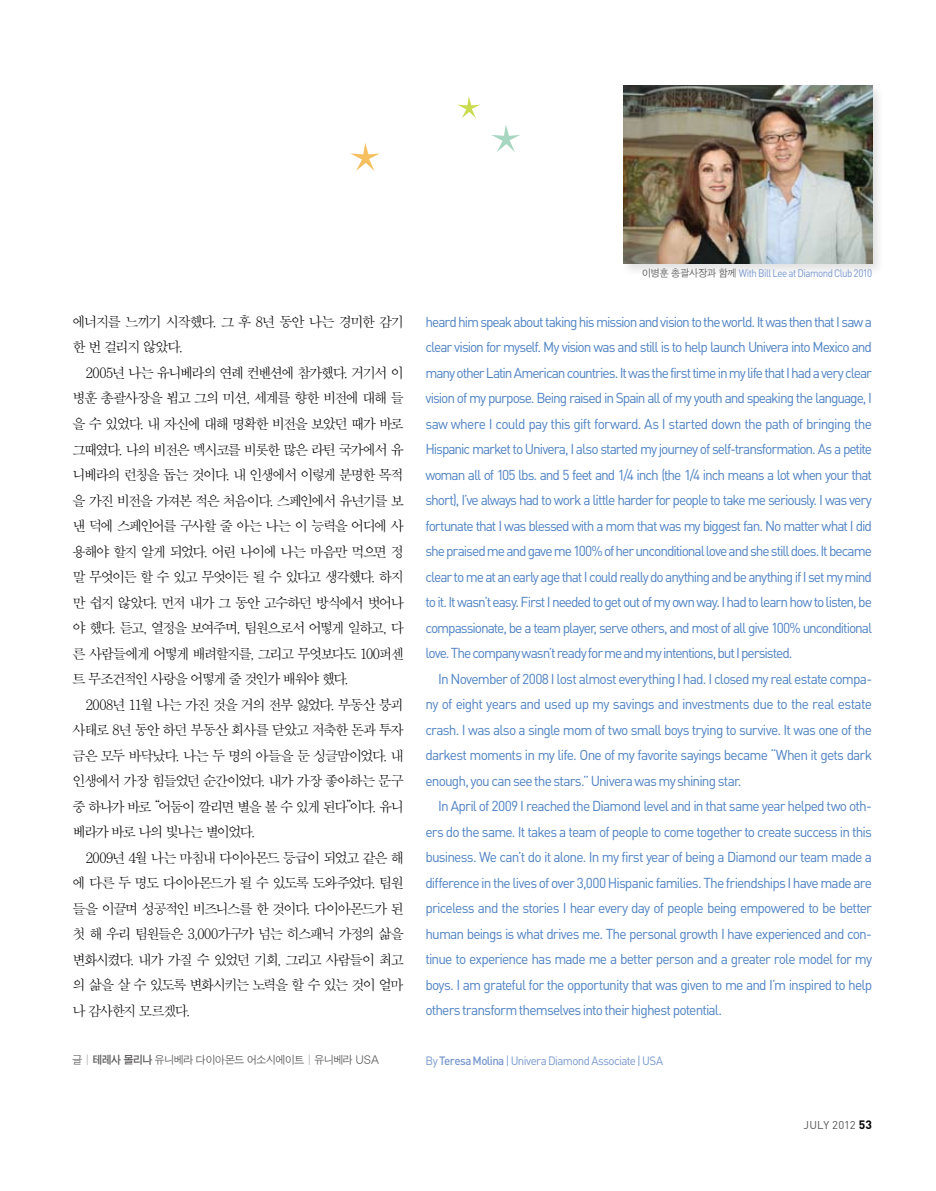
<style>
.page{position:relative;width:936px;height:1191px;background:#fff}
.page>*{position:absolute;margin:0;border:0;box-sizing:border-box;transform-origin:0 0}
.t1{font:14.25px "DIN";letter-spacing:-.065em;color:#4f82c3;scale:.96 1}
.t2{font:14.1px "SMSS Myung Jo Std";letter-spacing:-.15em;color:#000}
.t3{font:14.1px "SMSS Myung Jo Std";letter-spacing:-.17em;color:#000}
.t4{font:14.1px "SMSS Myung Jo Std";letter-spacing:-.125em;color:#000}
.t5{font:14.1px "SMSS Myung Jo Std";letter-spacing:-.13em;color:#000}
.t6{font:12px "DIN";letter-spacing:-.05em;color:#7898cf;scale:.96 1}
.t7{font:11.25px "DIN";letter-spacing:.01em;color:#595757}
.t8{font:10.95px "SMJ Gothic Std";letter-spacing:-.08em;color:#595757;scale:.95 1}
.t9{font:10.8px "DIN";letter-spacing:-.05em;color:#7898cf;scale:.9 1}
.s1{font-family:"SMT Gothic Std"}
.s2{font-family:"SMJ Gothic Std";font-size:10.2px;color:#595757}
.s3{font-weight:500}
.s4{font-weight:700;font-size:12px;color:#000}
</style>
<div class="page">
<svg style="left:492px;top:124px;width:28px;height:28px"></svg>
<svg style="left:457px;top:96px;width:23px;height:22px"></svg>
<svg style="left:350px;top:143px;width:30px;height:28px"></svg>
<div style="left:620px;top:82px;width:265px;height:195px;background:#000;opacity:.12"></div>
<img style="left:623px;top:85px;width:249px;height:179px">
<p class="t2" style="left:72px;top:315px;width:333px">에너지를 느끼기 시작했다. 그 후 8년 동안 나는 경미한 감기</p>
<p class="t2" style="left:72px;top:340px;width:113px">한 번 걸리지 않았다.</p>
<p class="t2" style="left:85px;top:366px;width:320px">2005년 나는 유니베라의 연례 컨벤션에 참가했다. 거기서 이</p>
<p class="t2" style="left:72px;top:391px;width:333px">병훈 총괄사장을 뵙고 그의 미션, 세계를 향한 비전에 대해 들</p>
<p class="t2" style="left:72px;top:417px;width:333px">을 수 있었다. 내 자신에 대해 명확한 비전을 보았던 때가 바로</p>
<p class="t2" style="left:72px;top:442px;width:333px">그때였다. 나의 비전은 멕시코를 비롯한 많은 라틴 국가에서 유</p>
<p class="t2" style="left:72px;top:468px;width:333px">니베라의 런칭을 돕는 것이다. 내 인생에서 이렇게 분명한 목적</p>
<p class="t2" style="left:72px;top:493px;width:333px">을 가진 비전을 가져본 적은 처음이다. 스페인에서 유년기를 보</p>
<p class="t2" style="left:72px;top:519px;width:333px">낸 덕에 스페인어를 구사할 줄 아는 나는 이 능력을 어디에 사</p>
<p class="t2" style="left:72px;top:544px;width:333px">용해야 할지 알게 되었다. 어린 나이에 나는 마음만 먹으면 정</p>
<p class="t2" style="left:72px;top:570px;width:333px">말 무엇이든 할 수 있고 무엇이든 될 수 있다고 생각했다. 하지</p>
<p class="t2" style="left:72px;top:595px;width:333px">만 쉽지 않았다. 먼저 내가 그 동안 고수하던 방식에서 벗어나</p>
<p class="t2" style="left:72px;top:621px;width:333px">야 했다. 듣고, 열정을 보여주며, 팀원으로서 어떻게 일하고, 다</p>
<p class="t3" style="left:72px;top:646px;width:333px">른 사람들에게 어떻게 배려할지를, 그리고 무엇보다도 100퍼센</p>
<p class="t2" style="left:72px;top:672px;width:279px">트 무조건적인 사랑을 어떻게 줄 것인가 배워야 했다.</p>
<p class="t2" style="left:85px;top:697px;width:320px">2008년 11월 나는 가진 것을 거의 전부 잃었다. 부동산 붕괴</p>
<p class="t5" style="left:72px;top:723px;width:333px">사태로 8년 동안 하던 부동산 회사를 닫았고 저축한 돈과 투자</p>
<p class="t2" style="left:72px;top:748px;width:333px">금은 모두 바닥났다. 나는 두 명의 아들을 둔 싱글맘이었다. 내</p>
<p class="t2" style="left:72px;top:774px;width:333px">인생에서 가장 힘들었던 순간이었다. 내가 가장 좋아하는 문구</p>
<p class="t2" style="left:72px;top:799px;width:333px">중 하나가 바로 “어둠이 깔리면 별을 볼 수 있게 된다”이다. 유니</p>
<p class="t2" style="left:72px;top:825px;width:185px">베라가 바로 나의 빛나는 별이었다.</p>
<p class="t4" style="left:85px;top:850px;width:320px">2009년 4월 나는 마침내 다이아몬드 등급이 되었고 같은 해</p>
<p class="t2" style="left:72px;top:876px;width:333px">에 다른 두 명도 다이아몬드가 될 수 있도록 도와주었다. 팀원</p>
<p class="t2" style="left:72px;top:901px;width:333px">들을 이끌며 성공적인 비즈니스를 한 것이다. 다이아몬드가 된</p>
<p class="t2" style="left:72px;top:927px;width:333px">첫 해 우리 팀원들은 3,000가구가 넘는 히스패닉 가정의 삶을</p>
<p class="t2" style="left:72px;top:952px;width:333px">변화시켰다. 내가 가질 수 있었던 기회, 그리고 사람들이 최고</p>
<p class="t2" style="left:72px;top:978px;width:333px">의 삶을 살 수 있도록 변화시키는 노력을 할 수 있는 것이 얼마</p>
<p class="t2" style="left:72px;top:1003px;width:120px">나 감사한지 모르겠다.</p>
<p class="t8" style="left:72px;top:1054px;width:324px">글 | <span class="s1">테레사 몰리나</span> 유니베라 다이아몬드 어소시에이트 | 유니베라 USA</p>
<p class="t9" style="left:642px;top:267px;width:257px"><span class="s2">이병훈 총괄사장과 함께</span> With Bill Lee at Diamond Club 2010</p>
<p class="t1" style="left:425px;top:313px;width:466px">heard him speak about taking his mission and vision to the world. It was then that I saw a</p>
<p class="t1" style="left:425px;top:338px;width:466px">clear vision for myself. My vision was and still is to help launch Univera into Mexico and</p>
<p class="t1" style="left:425px;top:364px;width:466px">many other Latin American countries. It was the first time in my life that I had a very clear</p>
<p class="t1" style="left:425px;top:389px;width:467px">vision of my purpose. Being raised in Spain all of my youth and speaking the language, I</p>
<p class="t1" style="left:425px;top:415px;width:466px">saw where I could pay this gift forward. As I started down the path of bringing the</p>
<p class="t1" style="left:425px;top:440px;width:466px">Hispanic market to Univera, I also started my journey of self-transformation. As a petite</p>
<p class="t1" style="left:425px;top:466px;width:466px">woman all of 105 lbs. and 5 feet and 1/4 inch (the 1/4 inch means a lot when your that</p>
<p class="t1" style="left:425px;top:491px;width:466px">short), I’ve always had to work a little harder for people to take me seriously. I was very</p>
<p class="t1" style="left:425px;top:517px;width:466px">fortunate that I was blessed with a mom that was my biggest fan. No matter what I did</p>
<p class="t1" style="left:425px;top:542px;width:466px">she praised me and gave me 100% of her unconditional love and she still does. It became</p>
<p class="t1" style="left:425px;top:568px;width:466px">clear to me at an early age that I could really do anything and be anything if I set my mind</p>
<p class="t1" style="left:425px;top:593px;width:466px">to it. It wasn’t easy. First I needed to get out of my own way. I had to learn how to listen, be</p>
<p class="t1" style="left:425px;top:619px;width:466px">compassionate, be a team player, serve others, and most of all give 100% unconditional</p>
<p class="t1" style="left:425px;top:644px;width:384px">love. The company wasn’t ready for me and my intentions, but I persisted.</p>
<p class="t1" style="left:438px;top:670px;width:453px">In November of 2008 I lost almost everything I had. I closed my real estate compa-</p>
<p class="t1" style="left:425px;top:695px;width:466px">ny of eight years and used up my savings and investments due to the real estate</p>
<p class="t1" style="left:425px;top:721px;width:466px">crash. I was also a single mom of two small boys trying to survive. It was one of the</p>
<p class="t1" style="left:425px;top:746px;width:467px">darkest moments in my life. One of my favorite sayings became “When it gets dark</p>
<p class="t1" style="left:425px;top:772px;width:331px">enough, you can see the stars.” Univera was my shining star.</p>
<p class="t1" style="left:438px;top:797px;width:453px">In April of 2009 I reached the Diamond level and in that same year helped two oth-</p>
<p class="t1" style="left:425px;top:823px;width:466px">ers do the same. It takes a team of people to come together to create success in this</p>
<p class="t1" style="left:425px;top:848px;width:467px">business. We can’t do it alone. In my first year of being a Diamond our team made a</p>
<p class="t1" style="left:425px;top:874px;width:467px">difference in the lives of over 3,000 Hispanic families. The friendships I have made are</p>
<p class="t1" style="left:425px;top:899px;width:466px">priceless and the stories I hear every day of people being empowered to be better</p>
<p class="t1" style="left:425px;top:925px;width:467px">human beings is what drives me. The personal growth I have experienced and con-</p>
<p class="t1" style="left:425px;top:950px;width:467px">tinue to experience has made me a better person and a greater role model for my</p>
<p class="t1" style="left:425px;top:976px;width:467px">boys. I am grateful for the opportunity that was given to me and I’m inspired to help</p>
<p class="t1" style="left:425px;top:1001px;width:310px">others transform themselves into their highest potential.</p>
<p class="t6" style="left:425px;top:1052px;width:249px">By <span class="s3">Teresa Molina</span> | Univera Diamond Associate | USA</p>
<p class="t7" style="left:803px;top:1117px;width:70px">JULY 2012 <span class="s4">53</span></p>
</div>
